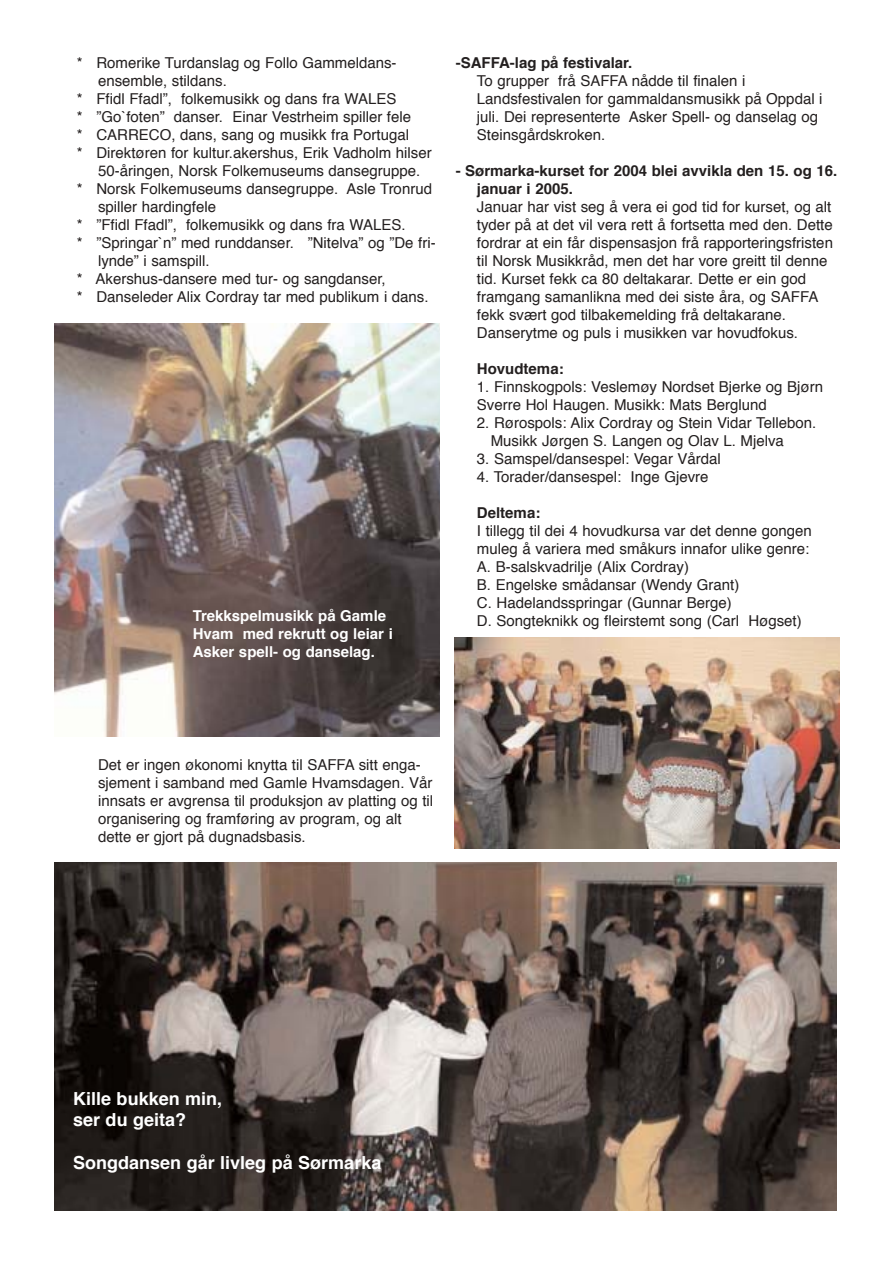
<style>
.page{position:relative;width:893px;height:1263px;background:#fff}
.page>*{position:absolute;margin:0;border:0;box-sizing:border-box;transform-origin:0 0}
.t1{font:700 18px/21.6px "Helvetica";color:#fff}
.t2{font:15px/18px "Helvetica";color:#231f1f}
.t3{font:700 15px/18px "Helvetica";color:#231f1f}
.t4{font:700 15px/18px "Helvetica";color:#fff}
</style>
<div class="page">
<img style="left:54px;top:323px;width:385px;height:413px">
<img style="left:454px;top:637px;width:385px;height:212px">
<img style="left:54px;top:862px;width:782px;height:348px">
<p class="t2" style="left:77px;top:55px;width:321px">* Romerike Turdanslag og Follo Gammeldans-</p>
<p class="t2" style="left:98px;top:73px;width:130px">ensemble, stildans.</p>
<p class="t2" style="left:77px;top:91px;width:321px">* Ffidl Ffadl”, folkemusikk og dans fra WALES</p>
<p class="t2" style="left:77px;top:109px;width:336px">* ”Go`foten” danser. Einar Vestrheim spiller fele</p>
<p class="t2" style="left:77px;top:127px;width:334px">* CARRECO, dans, sang og musikk fra Portugal</p>
<p class="t2" style="left:77px;top:145px;width:356px">* Direktøren for kultur.akershus, Erik Vadholm hilser</p>
<p class="t2" style="left:98px;top:163px;width:324px">50-åringen, Norsk Folkemuseums dansegruppe.</p>
<p class="t2" style="left:77px;top:181px;width:357px">* Norsk Folkemuseums dansegruppe. Asle Tronrud</p>
<p class="t2" style="left:98px;top:199px;width:119px">spiller hardingfele</p>
<p class="t2" style="left:77px;top:217px;width:330px">* ”Ffidl Ffadl”, folkemusikk og dans fra WALES.</p>
<p class="t2" style="left:77px;top:235px;width:360px">* ”Springar`n” med runddanser. ”Nitelva” og ”De fri-</p>
<p class="t2" style="left:98px;top:253px;width:113px">lynde” i samspill.</p>
<p class="t2" style="left:77px;top:271px;width:310px">* Akershus-dansere med tur- og sangdanser,</p>
<p class="t2" style="left:77px;top:289px;width:353px">* Danseleder Alix Cordray tar med publikum i dans.</p>
<p class="t4" style="left:193px;top:608px;width:202px">Trekkspelmusikk på Gamle<br>Hvam med rekrutt og leiar i<br>Asker spell- og danselag.</p>
<p class="t3" style="left:455px;top:55px;width:178px">-SAFFA-lag på festivalar.</p>
<p class="t2" style="left:477px;top:73px;width:347px">To grupper frå SAFFA nådde til finalen i Landsfestivalen for gammaldansmusikk på Oppdal i juli. Dei representerte Asker Spell- og danselag og Steinsgårdskroken.</p>
<p class="t3" style="left:477px;top:163px;width:362px;text-indent:-21px">- Sørmarka-kurset for 2004 blei avvikla den 15. og 16. januar i 2005.</p>
<p class="t2" style="left:477px;top:199px;width:357px">Januar har vist seg å vera ei god tid for kurset, og alt tyder på at det vil vera rett å fortsetta med den. Dette fordrar at ein får dispensasjon frå rapporteringsfristen til Norsk Musikkråd, men det har vore greitt til denne tid. Kurset fekk ca 80 deltakarar. Dette er ein god framgang samanlikna med dei siste åra, og SAFFA fekk svært god tilbakemelding frå deltakarane.<br>Danserytme og puls i musikken var hovudfokus.</p>
<p class="t3" style="left:477px;top:361px;width:88px">Hovudtema:</p>
<p class="t2" style="left:477px;top:379px;width:347px">1. Finnskogpols: Veslemøy Nordset Bjerke og Bjørn<br>Sverre Hol Haugen. Musikk: Mats Berglund</p>
<p class="t2" style="left:490px;top:415px;width:327px;text-indent:-14px">2. Rørospols: Alix Cordray og Stein Vidar Tellebon.<br>Musikk Jørgen S. Langen og Olav L. Mjelva</p>
<p class="t2" style="left:477px;top:451px;width:245px">3. Samspel/dansespel: Vegar Vårdal</p>
<p class="t2" style="left:477px;top:469px;width:233px">4. Torader/dansespel: Inge Gjevre</p>
<p class="t3" style="left:477px;top:505px;width:65px">Deltema:</p>
<p class="t2" style="left:477px;top:523px;width:336px">I tillegg til dei 4 hovudkursa var det denne gongen muleg å variera med småkurs innafor ulike genre:<br>A. B-salskvadrilje (Alix Cordray)<br>B. Engelske smådansar (Wendy Grant)<br>C. Hadelandsspringar (Gunnar Berge)<br>D. Songteknikk og fleirstemt song (Carl Høgset)</p>
<p class="t2" style="left:98px;top:757px;width:337px">Det er ingen økonomi knytta til SAFFA sitt enga&shy;sjement i samband med Gamle Hvamsdagen. Vår innsats er avgrensa til produksjon av platting og til organisering og framføring av program, og alt dette er gjort på dugnadsbasis.</p>
<p class="t1" style="left:73px;top:1089px;width:151px">Kille bukken min, ser du geita?</p>
<p class="t1" style="left:73px;top:1154px;width:310px">Songdansen går livleg på Sørmarka</p>
</div>
